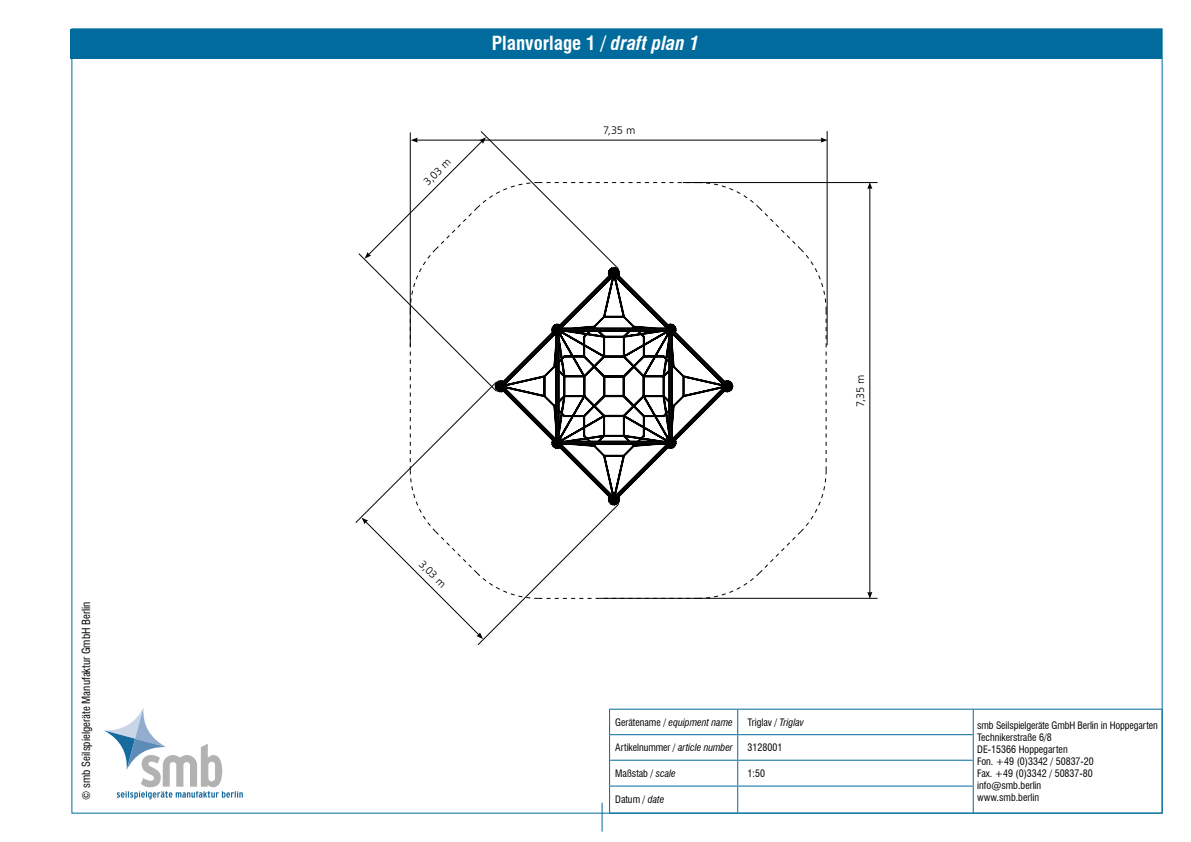
<style>
.page{position:relative;width:1191px;height:842px;background:#fff}
.page>*{position:absolute;margin:0;border:0;box-sizing:border-box;transform-origin:0 0}
.t1{font:700 condensed 19px "Swiss 721 BT";color:#fff}
.t2{font:condensed 11px "Swiss 721 BT";color:#000}
.t3{font:11px "Humanist 777 BT Light B";color:#000}
.t4{font:condensed 10px/12px "Swiss 721 BT";color:#000}
.t5{font:italic condensed 10px "Swiss 721 BT";color:#000}
.s1{font-style:italic}
.s2{font-style:normal}
</style>
<div class="page">
<div style="left:71px;top:29px;width:1091px;height:30px;background:#006b9c"></div>
<svg style="left:601px;top:803px;width:1px;height:28px"></svg>
<img style="left:128px;top:791px;width:110px;height:7px">
<svg style="left:104px;top:708px;width:118px;height:79px"></svg>
<hr style="left:609px;top:709px;width:128px;height:1px;background:#006b9c">
<hr style="left:737px;top:709px;width:236px;height:1px;background:#006b9c">
<hr style="left:973px;top:709px;width:189px;height:1px;background:#006b9c">
<hr style="left:609px;top:734px;width:128px;height:1px;background:#006b9c">
<hr style="left:737px;top:734px;width:236px;height:1px;background:#006b9c">
<hr style="left:609px;top:760px;width:128px;height:1px;background:#006b9c">
<hr style="left:737px;top:760px;width:236px;height:1px;background:#006b9c">
<hr style="left:609px;top:785px;width:128px;height:1px;background:#006b9c">
<svg style="left:609px;top:710px;width:1px;height:103px"></svg>
<hr style="left:737px;top:785px;width:236px;height:1px;background:#006b9c">
<svg style="left:737px;top:710px;width:1px;height:103px"></svg>
<svg style="left:972px;top:710px;width:1px;height:103px"></svg>
<svg style="left:1161px;top:710px;width:1px;height:103px"></svg>
<hr style="left:609px;top:813px;width:128px;height:1px;background:#006b9c">
<hr style="left:737px;top:813px;width:236px;height:1px;background:#006b9c">
<hr style="left:973px;top:813px;width:189px;height:1px;background:#006b9c">
<hr style="left:869px;top:188px;width:1px;height:405px;background:#000">
<svg style="left:867px;top:183px;width:5px;height:6px"></svg>
<svg style="left:867px;top:592px;width:5px;height:6px"></svg>
<hr style="left:683px;top:182px;width:194px;height:1px;background:#000">
<hr style="left:599px;top:598px;width:278px;height:1px;background:#000">
<svg style="left:355px;top:131px;width:472px;height:514px"></svg>
<p class="t2" style="left:79px;top:799px;width:200px;rotate:-90deg">© smb Seilspielgeräte Manufaktur GmbH Berlin</p>
<p class="t3" style="left:421px;top:179px;width:35px;rotate:-45deg">3,03 m</p>
<h1 class="t1" style="left:492px;top:32px;width:209px">Planvorlage 1 / <span class="s1">draft plan 1</span></h1>
<p class="t3" style="left:603px;top:123px;width:34px">7,35 m</p>
<p class="t3" style="left:426px;top:557px;width:35px;rotate:45deg">3,03 m</p>
<p class="t3" style="left:853px;top:407px;width:34px;rotate:-90deg">7,35 m</p>
<p class="t5" style="left:615px;top:716px;width:119px"><span class="s2">Gerätename /</span> equipment name</p>
<p class="t4" style="left:747px;top:716px;width:58px">Triglav / <span class="s1">Triglav</span></p>
<p class="t4" style="left:977px;top:719px;width:182px">smb Seilspielgeräte GmbH Berlin in Hoppegarten<br>Technikerstraße 6/8<br>DE-15366 Hoppegarten<br>Fon. +49 (0)3342 / 50837-20<br>Fax. +49 (0)3342 / 50837-80 info@smb.berlin<br>www.smb.berlin</p>
<p class="t4" style="left:615px;top:742px;width:119px">Artikelnummer / <span class="s1">article number</span></p>
<p class="t4" style="left:747px;top:742px;width:36px">3128001</p>
<p class="t4" style="left:615px;top:767px;width:62px">Maßstab / <span class="s1">scale</span></p>
<p class="t4" style="left:747px;top:767px;width:19px">1:50</p>
<p class="t4" style="left:615px;top:794px;width:51px">Datum / <span class="s1">date</span></p>
</div>
